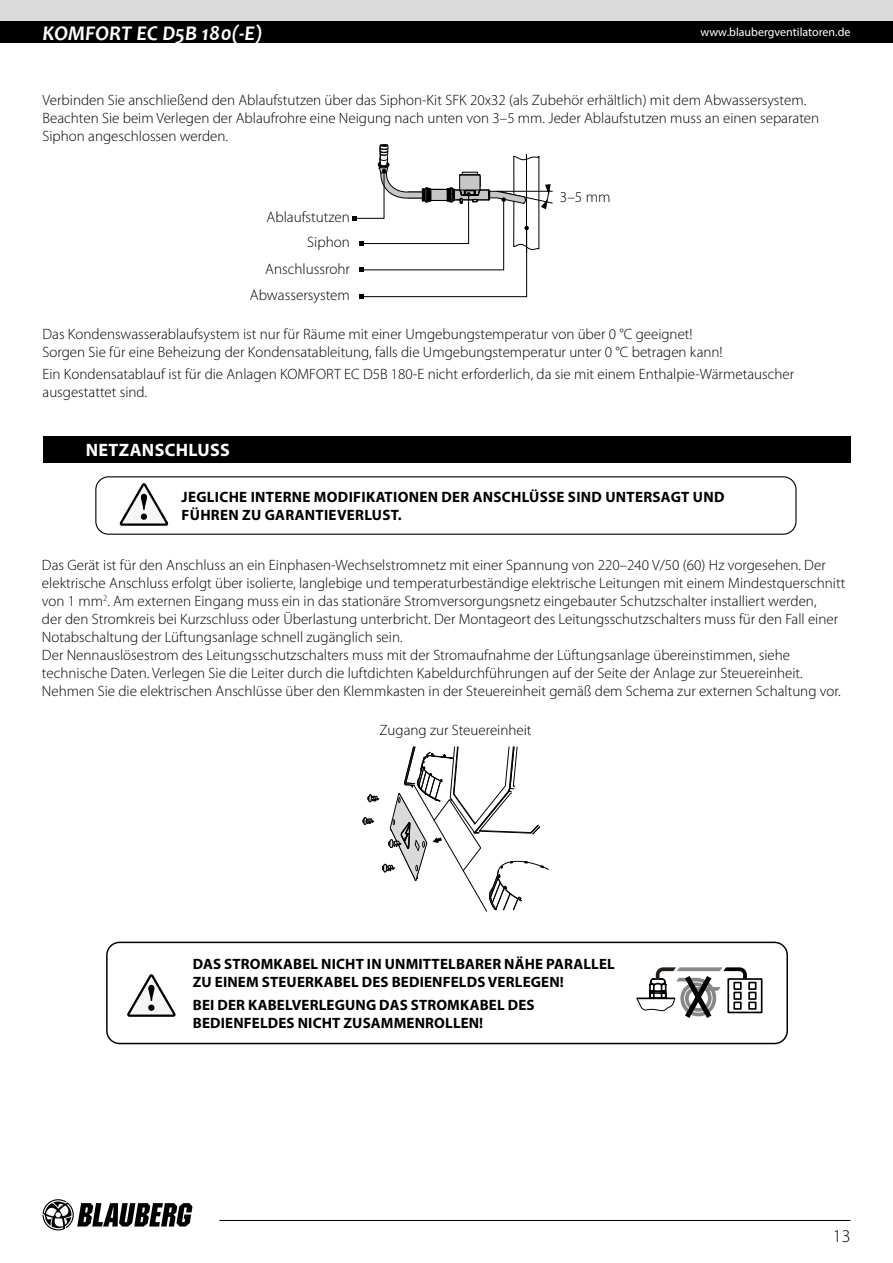
<style>
.page{position:relative;width:893px;height:1263px;background:#fff}
.page>*{position:absolute;margin:0;border:0;box-sizing:border-box;transform-origin:0 0}
.t1{font:italic 700 21px "Candara";color:#fff}
.t2{font:700 18px "Myriad Pro";letter-spacing:.02em;color:#fff}
.t3{font:300 18px "Myriad Pro";color:#000}
.t4{font:300 15.15px "Myriad Pro";color:#000}
.t5{font:300 15px/18px "Myriad Pro";color:#000}
.t6{font:700 15px/18px "Myriad Pro";letter-spacing:.01em;color:#000}
.t7{font:12px "Myriad Pro";color:#fff}
</style>
<div class="page">
<svg style="left:352px;top:144px;width:201px;height:155px"></svg>
<div style="left:43px;top:436px;width:808px;height:26px;background:#000"></div>
<div style="left:95px;top:476px;width:701px;height:59px;border:1px solid #000;border-radius:13px"></div>
<svg style="left:120px;top:483px;width:48px;height:43px"></svg>
<svg style="left:362px;top:746px;width:187px;height:166px"></svg>
<div style="left:106px;top:942px;width:682px;height:102px;border:1px solid #000;border-radius:13px"></div>
<svg style="left:636px;top:967px;width:126px;height:51px"></svg>
<svg style="left:127px;top:974px;width:49px;height:43px"></svg>
<div style="left:0;top:0;width:893px;height:21px;background:#dadada"></div>
<div style="left:0;top:21px;width:893px;height:22px;background:#000"></div>
<svg style="left:43px;top:1199px;width:149px;height:31px"></svg>
<hr style="left:219px;top:1220px;width:631px;height:1px;background:#000">
<h1 class="t1" style="left:43px;top:20px;width:222px">KOMFORT EC D5B 180(-E)</h1>
<p class="t7" style="left:700px;top:25px;width:152px">www.blaubergventilatoren.de</p>
<p class="t5" style="left:43px;top:91px;width:778px">Verbinden Sie anschließend den Ablaufstutzen über das Siphon-Kit SFK 20x32 (als Zubehör erhältlich) mit dem Abwassersystem.<br>Beachten Sie beim Verlegen der Ablaufrohre eine Neigung nach unten von 3–5 mm. Jeder Ablaufstutzen muss an einen separaten<br>Siphon angeschlossen werden.</p>
<p class="t4" style="left:267px;top:209px;width:85px">Ablaufstutzen</p>
<p class="t4" style="left:307px;top:234px;width:44px">Siphon</p>
<p class="t4" style="left:250px;top:287px;width:102px">Abwassersystem</p>
<p class="t4" style="left:265px;top:260px;width:86px">Anschlussrohr</p>
<p class="t4" style="left:560px;top:189px;width:52px">3–5 mm</p>
<p class="t5" style="left:43px;top:325px;width:682px">Das Kondenswasserablaufsystem ist nur für Räume mit einer Umgebungstemperatur von über 0 °C geeignet!<br>Sorgen Sie für eine Beheizung der Kondensatableitung, falls die Umgebungstemperatur unter 0 °C betragen kann!</p>
<p class="t5" style="left:43px;top:365px;width:753px">Ein Kondensatablauf ist für die Anlagen KOMFORT EC D5B 180-E nicht erforderlich, da sie mit einem Enthalpie-Wärmetauscher ausgestattet sind.</p>
<p class="t2" style="left:86px;top:438px;width:146px">NETZANSCHLUSS</p>
<p class="t6" style="left:182px;top:488px;width:544px">JEGLICHE INTERNE MODIFIKATIONEN DER ANSCHLÜSSE SIND UNTERSAGT UND<br>FÜHREN ZU GARANTIEVERLUST.</p>
<p class="t5" style="left:42px;top:556px;width:805px">Das Gerät ist für den Anschluss an ein Einphasen-Wechselstromnetz mit einer Spannung von 220–240 V/50 (60) Hz vorgesehen. Der elektrische Anschluss erfolgt über isolierte, langlebige und temperaturbeständige elektrische Leitungen mit einem Mindestquerschnitt von 1 mm<sup>2</sup>. Am externen Eingang muss ein in das stationäre Stromversorgungsnetz eingebauter Schutzschalter installiert werden,<br>der den Stromkreis bei Kurzschluss oder Überlastung unterbricht. Der Montageort des Leitungsschutzschalters muss für den Fall einer Notabschaltung der Lüftungsanlage schnell zugänglich sein.<br>Der Nennauslösestrom des Leitungsschutzschalters muss mit der Stromaufnahme der Lüftungsanlage übereinstimmen, siehe technische Daten. Verlegen Sie die Leiter durch die luftdichten Kabeldurchführungen auf der Seite der Anlage zur Steuereinheit.<br>Nehmen Sie die elektrischen Anschlüsse über den Klemmkasten in der Steuereinheit gemäß dem Schema zur externen Schaltung vor.</p>
<p class="t5" style="left:380px;top:721px;width:153px">Zugang zur Steuereinheit</p>
<p class="t6" style="left:193px;top:955px;width:424px">DAS STROMKABEL NICHT IN UNMITTELBARER NÄHE PARALLEL<br>ZU EINEM STEUERKABEL DES BEDIENFELDS VERLEGEN!</p>
<p class="t6" style="left:193px;top:995px;width:343px">BEI DER KABELVERLEGUNG DAS STROMKABEL DES<br>BEDIENFELDES NICHT ZUSAMMENROLLEN!</p>
<p class="t3" style="left:833px;top:1226px;width:19px">13</p>
</div>
